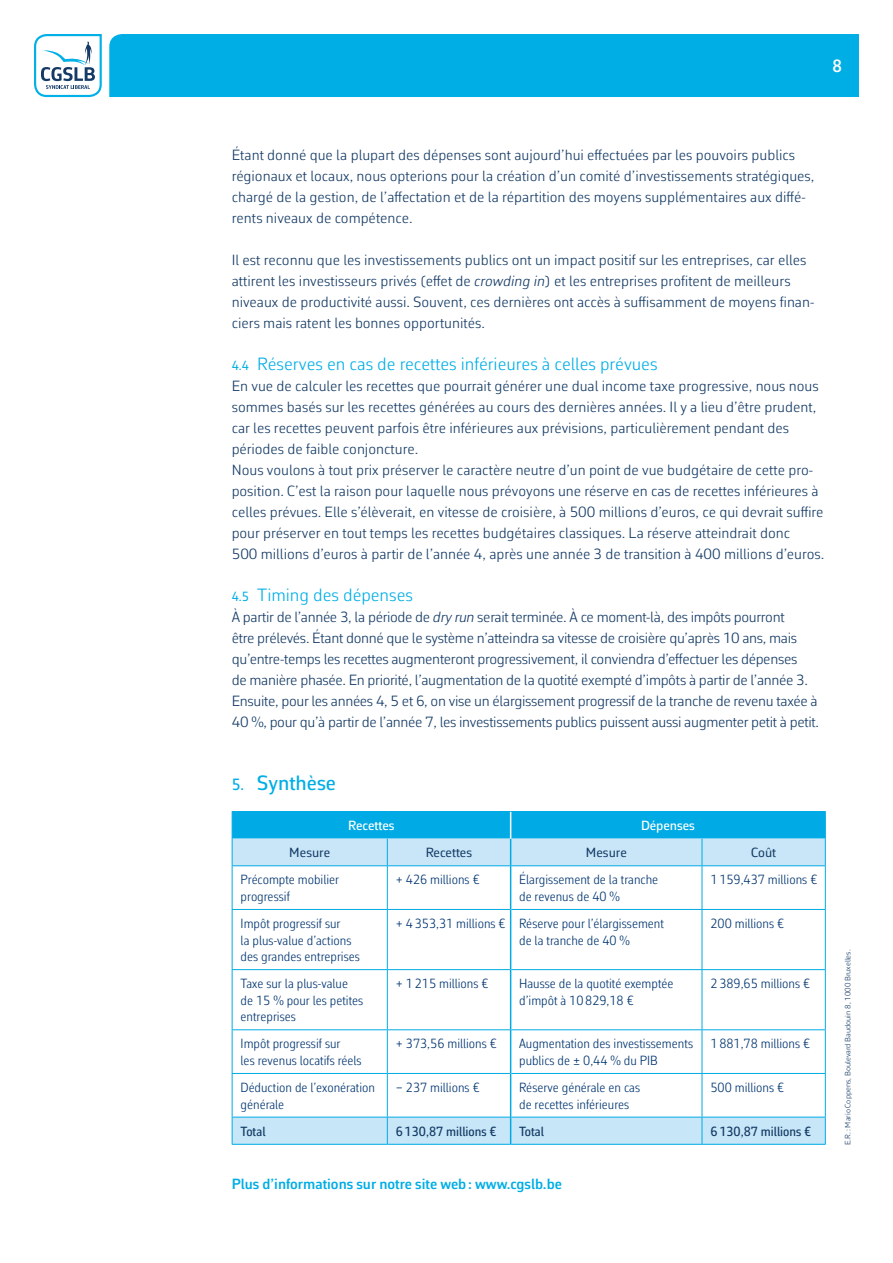
<style>
.page{position:relative;width:893px;height:1263px;background:#fff}
.page>*{position:absolute;margin:0;border:0;box-sizing:border-box;transform-origin:0 0}
.titel_2{font:500 21px "Corbeau Pro";color:#00aee6}
.titel_3{font:300 18px "Corbeau Pro";color:#00aee6}
.titel_2-2{font:600 18px "Corbeau Con Pro";color:#fff}
.body{font:300 15px/21px "Corbeau Pro";color:#143a65}
.body-2{font:300 15px/21px "Corbeau Pro";letter-spacing:-.02em;color:#143a65}
.body-3{font:600 15px "Corbeau Pro";color:#00aee6}
.tabel_body{font:300 13.5px/16.5px "Corbeau Con Pro";color:#023671}
.tabel_body-2{font:500 13.5px "Corbeau Con Pro";color:#143a65}
.tabel_titel_2{font:13.5px "Corbeau Pro";color:#143a65}
.tabel_titel_1{font:500 13.5px "Corbeau Pro";color:#fff}
.v_u{font:300 7.8px "Corbeau Pro";color:#143a65}
.s1{font-style:italic}
.s2{font-family:"Corbeau Con Pro";font-weight:400;font-size:13.5px}
.s3{font-family:"Corbeau Con Pro";font-size:16.5px}
</style>
<div class="page">
<svg style="left:34px;top:34px;width:68px;height:63px"></svg>
<div style="left:109px;top:34px;width:750px;height:63px;background:#00aee6"></div>
<hr style="left:387px;top:866px;width:1px;height:43px;background:#00abe5">
<hr style="left:702px;top:866px;width:1px;height:43px;background:#00abe5">
<hr style="left:232px;top:909px;width:155px;height:1px;background:#00abe5">
<hr style="left:387px;top:909px;width:123px;height:1px;background:#00abe5">
<hr style="left:387px;top:910px;width:1px;height:59px;background:#00abe5">
<hr style="left:511px;top:909px;width:191px;height:1px;background:#00abe5">
<hr style="left:702px;top:909px;width:124px;height:1px;background:#00abe5">
<hr style="left:702px;top:910px;width:1px;height:59px;background:#00abe5">
<hr style="left:232px;top:969px;width:155px;height:1px;background:#00abe5">
<hr style="left:387px;top:969px;width:123px;height:1px;background:#00abe5">
<hr style="left:387px;top:970px;width:1px;height:59px;background:#00abe5">
<hr style="left:511px;top:969px;width:191px;height:1px;background:#00abe5">
<hr style="left:702px;top:969px;width:124px;height:1px;background:#00abe5">
<hr style="left:702px;top:970px;width:1px;height:59px;background:#00abe5">
<hr style="left:232px;top:1029px;width:155px;height:1px;background:#00abe5">
<hr style="left:387px;top:1029px;width:123px;height:1px;background:#00abe5">
<hr style="left:387px;top:1030px;width:1px;height:43px;background:#00abe5">
<hr style="left:511px;top:1029px;width:191px;height:1px;background:#00abe5">
<hr style="left:702px;top:1029px;width:124px;height:1px;background:#00abe5">
<hr style="left:702px;top:1030px;width:1px;height:43px;background:#00abe5">
<hr style="left:232px;top:1073px;width:155px;height:1px;background:#00abe5">
<hr style="left:387px;top:1073px;width:123px;height:1px;background:#00abe5">
<hr style="left:387px;top:1074px;width:1px;height:43px;background:#00abe5">
<hr style="left:511px;top:1073px;width:191px;height:1px;background:#00abe5">
<hr style="left:702px;top:1073px;width:124px;height:1px;background:#00abe5">
<hr style="left:702px;top:1074px;width:1px;height:43px;background:#00abe5">
<hr style="left:232px;top:866px;width:1px;height:43px;background:#00abe5">
<hr style="left:825px;top:866px;width:1px;height:43px;background:#00abe5">
<hr style="left:232px;top:910px;width:1px;height:59px;background:#00abe5">
<hr style="left:825px;top:910px;width:1px;height:59px;background:#00abe5">
<hr style="left:232px;top:970px;width:1px;height:59px;background:#00abe5">
<hr style="left:825px;top:970px;width:1px;height:59px;background:#00abe5">
<hr style="left:232px;top:1030px;width:1px;height:43px;background:#00abe5">
<hr style="left:825px;top:1030px;width:1px;height:43px;background:#00abe5">
<hr style="left:232px;top:1074px;width:1px;height:43px;background:#00abe5">
<hr style="left:825px;top:1074px;width:1px;height:43px;background:#00abe5">
<hr style="left:232px;top:1144px;width:155px;height:1px;background:#00abe5">
<hr style="left:387px;top:1144px;width:124px;height:1px;background:#00abe5">
<hr style="left:511px;top:1144px;width:191px;height:1px;background:#00abe5">
<hr style="left:702px;top:1144px;width:124px;height:1px;background:#00abe5">
<hr style="left:510px;top:866px;width:1px;height:43px;background:#00abe5">
<hr style="left:510px;top:909px;width:1px;height:61px;background:#00abe5">
<hr style="left:510px;top:970px;width:1px;height:60px;background:#00abe5">
<hr style="left:510px;top:1030px;width:1px;height:43px;background:#00abe5">
<hr style="left:510px;top:1073px;width:1px;height:44px;background:#00abe5">
<svg style="left:232px;top:1117px;width:594px;height:27px"></svg>
<svg style="left:232px;top:811px;width:594px;height:55px"></svg>
<p class="titel_2-2" style="left:832px;top:54px;width:11px">8</p>
<p class="body" style="left:232px;top:144px;width:584px">Étant donné que la plupart des dépenses sont aujourd’hui effectuées par les pouvoirs publics régionaux et locaux, nous opterions pour la création d’un comité d’investissements stratégiques, chargé de la gestion, de l’affectation et de la répartition des moyens supplémentaires aux diffé&shy;rents niveaux de compétence.</p>
<p class="body" style="left:232px;top:249px;width:584px">Il est reconnu que les investissements publics ont un impact positif sur les entreprises, car elles attirent les investisseurs privés (effet de <span class="s1">crowding in</span>) et les entreprises profitent de meilleurs niveaux de productivité aussi. Souvent, ces dernières ont accès à suffisamment de moyens finan&shy;ciers mais ratent les bonnes opportunités.</p>
<p class="titel_3" style="left:232px;top:352px;width:427px"><span class="s2">4.4</span> Réserves en cas de recettes inférieures à celles prévues</p>
<p class="body" style="left:232px;top:375px;width:589px">En vue de calculer les recettes que pourrait générer une dual income taxe progressive, nous nous sommes basés sur les recettes générées au cours des dernières années. Il y a lieu d’être prudent, car les recettes peuvent parfois être inférieures aux prévisions, particulièrement pendant des périodes de faible conjoncture.</p>
<p class="body" style="left:232px;top:459px;width:594px">Nous voulons à tout prix préserver le caractère neutre d’un point de vue budgétaire de cette pro&shy;position. C’est la raison pour laquelle nous prévoyons une réserve en cas de recettes inférieures à celles prévues. Elle s’élèverait, en vitesse de croisière, à 500 millions d’euros, ce qui devrait suffire pour préserver en tout temps les recettes budgétaires classiques. La réserve atteindrait donc<br>500 millions d’euros à partir de l’année 4, après une année 3 de transition à 400 millions d’euros.</p>
<p class="titel_3" style="left:232px;top:583px;width:183px"><span class="s2">4.5</span> Timing des dépenses</p>
<p class="body-2" style="left:232px;top:606px;width:589px">À partir de l’année 3, la période de <span class="s1">dry run</span> serait terminée. À ce moment-là, des impôts pourront<br>être prélevés. Étant donné que le système n’atteindra sa vitesse de croisière qu’après 10 ans, mais qu’entre-temps les recettes augmenteront progressivement, il conviendra d’effectuer les dépenses<br>de manière phasée. En priorité, l’augmentation de la quotité exempté d’impôts à partir de l’année 3.<br>Ensuite, pour les années 4, 5 et 6, on vise un élargissement progressif de la tranche de revenu taxée à 40 %, pour qu’à partir de l’année 7, les investissements publics puissent aussi augmenter petit à petit.</p>
<p class="titel_2" style="left:232px;top:769px;width:106px"><span class="s3">5.</span> Synthèse</p>
<p class="tabel_titel_1" style="left:348px;top:816px;width:48px">Recettes</p>
<p class="tabel_titel_1" style="left:641px;top:816px;width:55px">Dépenses</p>
<p class="tabel_titel_2" style="left:289px;top:844px;width:42px">Mesure</p>
<p class="tabel_titel_2" style="left:426px;top:844px;width:48px">Recettes</p>
<p class="tabel_titel_2" style="left:586px;top:844px;width:42px">Mesure</p>
<p class="tabel_titel_2" style="left:751px;top:844px;width:27px">Coût</p>
<p class="tabel_body" style="left:241px;top:871px;width:100px">Précompte mobilier progressif</p>
<p class="tabel_body" style="left:396px;top:871px;width:85px">+ 426 millions €</p>
<p class="tabel_body" style="left:519px;top:871px;width:141px">Élargissement de la tranche de revenus de 40 %</p>
<p class="tabel_body" style="left:710px;top:871px;width:108px">1159,437 millions €</p>
<p class="tabel_body" style="left:241px;top:915px;width:121px">Impôt progressif sur<br>la plus-value d’actions des grandes entreprises</p>
<p class="tabel_body" style="left:396px;top:915px;width:111px">+ 4353,31 millions €</p>
<p class="tabel_body" style="left:519px;top:915px;width:146px">Réserve pour l’élargissement de la tranche de 40 %</p>
<p class="tabel_body" style="left:710px;top:915px;width:75px">200 millions €</p>
<p class="tabel_body" style="left:241px;top:975px;width:124px">Taxe sur la plus-value de 15 % pour les petites entreprises</p>
<p class="tabel_body" style="left:396px;top:975px;width:94px">+ 1215 millions €</p>
<p class="tabel_body" style="left:519px;top:975px;width:156px">Hausse de la quotité exemptée d’impôt à 10829,18 €</p>
<p class="tabel_body" style="left:710px;top:975px;width:101px">2389,65 millions €</p>
<p class="tabel_body" style="left:241px;top:1035px;width:122px">Impôt progressif sur<br>les revenus locatifs réels</p>
<p class="tabel_body" style="left:396px;top:1035px;width:103px">+ 373,56 millions €</p>
<p class="tabel_body" style="left:519px;top:1035px;width:176px">Augmentation des investissements publics de ± 0,44 % du PIB</p>
<p class="tabel_body" style="left:710px;top:1035px;width:101px">1881,78 millions €</p>
<p class="tabel_body" style="left:241px;top:1079px;width:136px">Déduction de l’exonération générale</p>
<p class="tabel_body" style="left:396px;top:1079px;width:85px">− 237 millions €</p>
<p class="tabel_body" style="left:519px;top:1079px;width:122px">Réserve générale en cas de recettes inférieures</p>
<p class="tabel_body" style="left:710px;top:1079px;width:75px">500 millions €</p>
<p class="tabel_body-2" style="left:241px;top:1122px;width:26px">Total</p>
<p class="tabel_body-2" style="left:396px;top:1122px;width:102px">6130,87 millions €</p>
<p class="tabel_body-2" style="left:519px;top:1122px;width:26px">Total</p>
<p class="tabel_body-2" style="left:710px;top:1122px;width:102px">6130,87 millions €</p>
<p class="body-3" style="left:232px;top:1174px;width:332px">Plus d’informations sur notre site web: www.cgslb.be</p>
<p class="v_u" style="left:842px;top:1145px;width:197px;rotate:-90deg">E.R. : Mario Coppens, Boulevard Baudouin 8, 1000 Bruxelles.</p>
</div>
